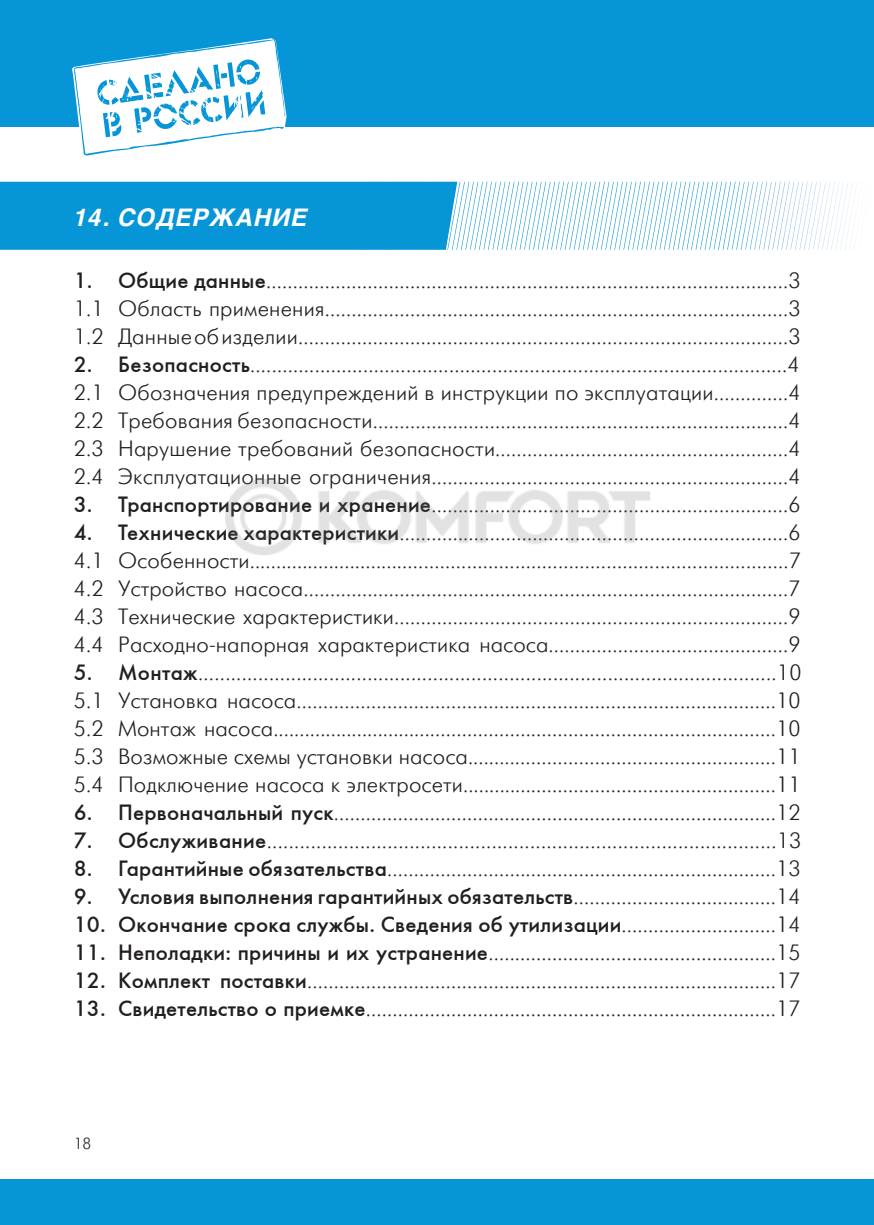
<style>
.page{position:relative;width:874px;height:1225px;background:#fff}
.page>*{position:absolute;margin:0;border:0;box-sizing:border-box;transform-origin:0 0}
.t1{font:italic 700 24px "Helios";letter-spacing:.04em;color:#fff}
.t2{font:22px/28px "Futuris Light C";letter-spacing:.005em;color:#231f20;text-align:justify}
.t3{font:22px/28px "Futuris C";letter-spacing:.01em;color:#231f20}
.t4{font:16px "Futuris Light C";color:#231f20}
.s1{font-family:"Futuris C"}
.s2{font-family:"Futuris Light C"}
</style>
<div class="page">
<div style="left:0;top:0;width:873px;height:127px;background:#0696d7"></div>
<svg style="left:72px;top:38px;width:215px;height:118px"></svg>
<div style="left:0;top:1179px;width:873px;height:46px;background:#0696d7"></div>
<div style="left:0;top:182px;width:457px;height:68px;background:#0696d7"></div>
<svg style="left:501px;top:182px;width:355px;height:68px"></svg>
<img style="left:225px;top:479px;width:425px;height:76px">
<p class="t1" style="left:74px;top:204px;width:235px">14. СОДЕРЖАНИЕ</p>
<p class="t3" style="left:74px;top:266px;width:20px">1.</p>
<p class="t2" style="left:74px;top:295px;width:31px">1.1<br>1.2</p>
<p class="t3" style="left:74px;top:350px;width:20px">2.</p>
<p class="t2" style="left:74px;top:379px;width:31px">2.1<br>2.2<br>2.3<br>2.4</p>
<p class="t3" style="left:74px;top:490px;width:20px">3.<br>4.</p>
<p class="t2" style="left:74px;top:547px;width:31px">4.1<br>4.2<br>4.3<br>4.4</p>
<p class="t3" style="left:74px;top:658px;width:20px">5.</p>
<p class="t2" style="left:74px;top:687px;width:31px">5.1<br>5.2<br>5.3<br>5.4</p>
<p class="t3" style="left:74px;top:798px;width:34px">6.<br>7.<br>8.<br>9.<br>10.<br>11.<br>12.<br>13.</p>
<p class="t2" style="left:118px;top:267px;width:684px"><span class="s1">Общие данные</span>..................................................................................................3<br>Область применения.......................................................................................3<br>Данные об изделии............................................................................................3<br><span class="s1">Безопасность</span>....................................................................................................4<br>Обозначения предупреждений в инструкции по эксплуатации..............4<br>Требования безопасности..............................................................................4<br>Нарушение требований безопасности.......................................................4<br>Эксплуатационные ограничения...................................................................4<br><span class="s1">Транспортирование и хранение</span>...................................................................6<br><span class="s1">Технические характеристики</span>.........................................................................6<br>Особенности.....................................................................................................7<br>Устройство насоса...........................................................................................7<br>Технические характеристики..........................................................................9<br>Расходно-напорная характеристика насоса.............................................9<br><span class="s1">Монтаж</span>..........................................................................................................10<br>Установка насоса..........................................................................................10<br>Монтаж насоса...............................................................................................10<br>Возможные схемы установки насоса..........................................................11<br>Подключение насоса к электросети...........................................................11<br><span class="s1">Первоначальный пуск</span>...................................................................................12<br><span class="s1">Обслуживание</span>.............................................................................................13<br><span class="s1">Гарантийные обязательства</span>.........................................................................13</p>
<p class="t3" style="left:118px;top:882px;width:683px">Условия выполнения гарантийных обязательств<span class="s2">......................................14<br></span>Окончание срока службы. Сведения об утилизации<span class="s2">.............................14</span></p>
<p class="t2" style="left:118px;top:939px;width:683px"><span class="s1">Неполадки: причины и их устранение</span>......................................................15<br><span class="s1">Комплект поставки</span>........................................................................................17<br><span class="s1">Свидетельство о приемке</span>.............................................................................17</p>
<p class="t4" style="left:74px;top:1135px;width:19px">18</p>
</div>
